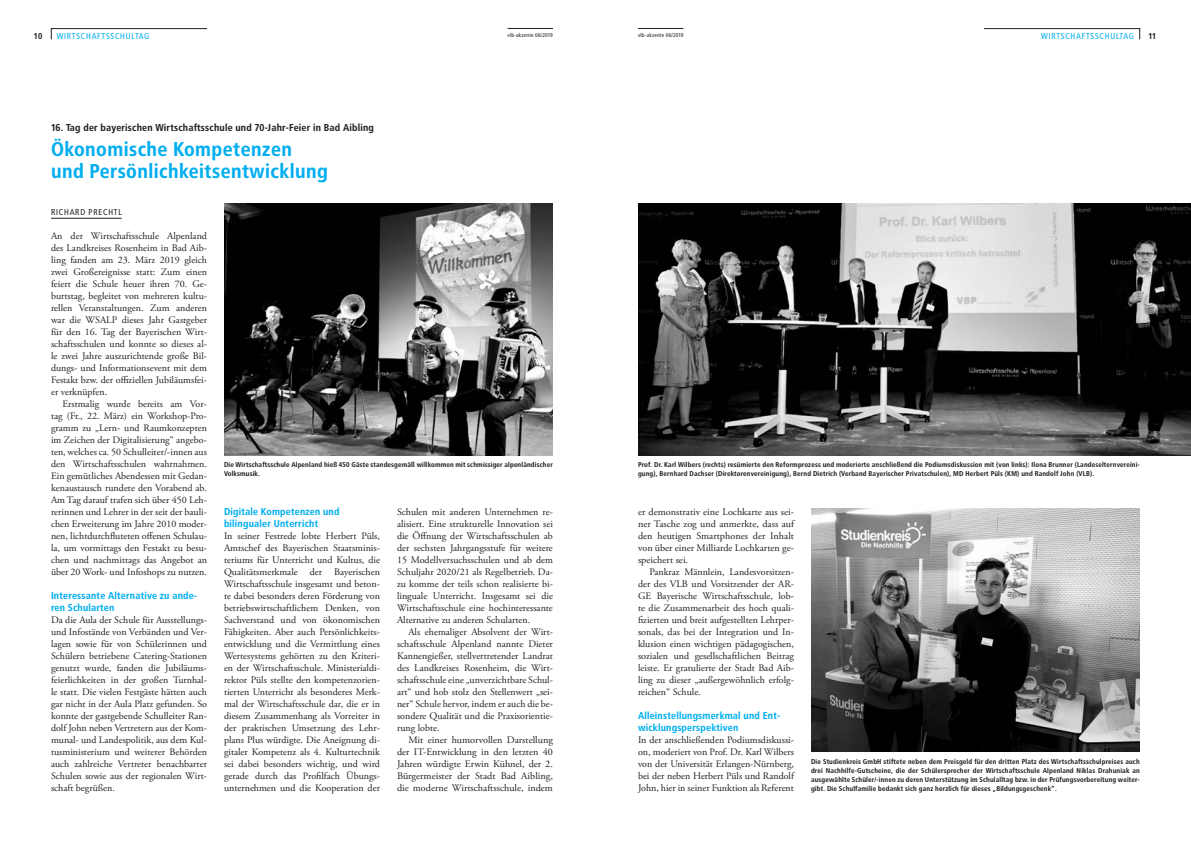
<style>
.page{position:relative;width:1191px;height:842px;background:#fff}
.page>*{position:absolute;margin:0;border:0;box-sizing:border-box;transform-origin:0 0}
._07_head_20{font:700 20px/22px "Transit";color:#00aeef}
._01_grund_stumpf{font:10px/12px "Adobe Garamond Pro";color:#231f20;text-align:justify}
._02_grund_erste_zeil{font:10px/12px "Adobe Garamond Pro";color:#231f20;text-align:justify}
._05_zwischenhead{font:700 10px/12px "Transit";color:#00aeef}
._06_subhead{font:700 10px "Transit";color:#231f20}
.t1{font:8.5px "Transit";letter-spacing:.05em;color:#00aeef}
._04_autor{font:8.5px "Transit";letter-spacing:.05em;color:#231f20}
.t2{font:700 8.5px "Transit";color:#231f20}
._12_bu_erste_zeile{font:700 7px/9px "Transit";color:#231f20}
._11_bu{font:700 7px/9px "Transit";color:#231f20;text-align:justify}
.t3{font:5.5px "Transit";color:#231f20}
</style>
<div class="page">
<svg style="left:51px;top:28px;width:156px;height:12px"></svg>
<svg style="left:984px;top:28px;width:156px;height:12px"></svg>
<hr style="left:507px;top:28px;width:46px;height:1px;background:#231f20">
<hr style="left:638px;top:28px;width:45px;height:1px;background:#231f20">
<hr style="left:51px;top:218px;width:71px;height:1px;background:#231f20">
<img style="left:224px;top:203px;width:329px;height:252px">
<img style="left:811px;top:509px;width:329px;height:242px">
<img style="left:638px;top:203px;width:553px;height:252px">
<p class="t1" style="left:57px;top:31px;width:95px">WIRTSCHAFTSSCHULTAG</p>
<p class="t3" style="left:507px;top:32px;width:47px">vlb-akzente 06/2019</p>
<p class="t3" style="left:638px;top:32px;width:47px">vlb-akzente 06/2019</p>
<p class="t1" style="left:1041px;top:31px;width:95px">WIRTSCHAFTSSCHULTAG</p>
<p class="t2" style="left:34px;top:31px;width:10px">10</p>
<p class="t2" style="left:1148px;top:31px;width:10px">11</p>
<p class="_06_subhead" style="left:51px;top:122px;width:325px">16. Tag der bayerischen Wirtschaftsschule und 70-Jahr-Feier in Bad Aibling</p>
<p class="_07_head_20" style="left:51px;top:138px;width:279px">Ökonomische Kompetenzen und Persönlichkeitsentwicklung</p>
<p class="_04_autor" style="left:51px;top:207px;width:73px">RICHARD PRECHTL</p>
<p class="_01_grund_stumpf" style="left:51px;top:230px;width:157px">An der Wirtschaftsschule Alpenland des Landkreises Rosenheim in Bad Aib&shy;ling fanden am 23. März 2019 gleich zwei Großereignisse statt: Zum einen feiert die Schule heuer ihren 70. Ge&shy;burtstag, begleitet von mehreren kultu&shy;rellen Veranstaltungen. Zum anderen war die WSALP dieses Jahr Gastgeber für den 16. Tag der Bayerischen Wirt&shy;schaftsschulen und konnte so dieses al&shy;le zwei Jahre auszurichtende große Bil&shy;dungs- und Informationsevent mit dem Festakt bzw. der offiziellen Jubiläumsfei&shy;er verknüpfen.</p>
<p class="_02_grund_erste_zeil" style="left:51px;top:398px;width:157px;text-indent:11px">Erstmalig wurde bereits am Vor&shy;tag (Fr., 22. März) ein Workshop-Pro&shy;gramm zu „Lern- und Raumkonzepten im Zeichen der Digitalisierung“ angebo&shy;ten, welches ca. 50 Schulleiter/-innen aus den Wirtschaftsschulen wahrnahmen.<br>Ein gemütliches Abendessen mit Gedan&shy;kenaustausch rundete den Vorabend ab.<br>Am Tag darauf trafen sich über 450 Leh&shy;rerinnen und Lehrer in der seit der bauli&shy;chen Erweiterung im Jahre 2010 moder&shy;nen, lichtdurchfluteten offenen Schulau&shy;la, um vormittags den Festakt zu besu&shy;chen und nachmittags das Angebot an über 20 Work- und Infoshops zu nutzen.</p>
<p class="_05_zwischenhead" style="left:51px;top:590px;width:148px">Interessante Alternative zu ande&shy;ren Schularten</p>
<p class="_01_grund_stumpf" style="left:51px;top:614px;width:157px">Da die Aula der Schule für Ausstellungs&shy;und Infostände von Verbänden und Ver&shy;lagen sowie für von Schülerinnen und Schülern betriebene Catering-Stationen genutzt wurde, fanden die Jubiläums&shy;feierlichkeiten in der großen Turnhal&shy;le statt. Die vielen Festgäste hätten auch gar nicht in der Aula Platz gefunden. So konnte der gastgebende Schulleiter Ran&shy;dolf John neben Vertretern aus der Kom&shy;munal- und Landespolitik, aus dem Kul&shy;tusministerium und weiterer Behörden auch zahlreiche Vertreter benachbarter Schulen sowie aus der regionalen Wirt&shy;schaft begrüßen.</p>
<p class="_12_bu_erste_zeile" style="left:224px;top:460px;width:330px">Die Wirtschaftsschule Alpenland hieß 450 Gäste standesgemäß willkommen mit schmissiger alpenländischer<br>Volksmusik.</p>
<p class="_05_zwischenhead" style="left:224px;top:506px;width:117px">Digitale Kompetenzen und bilingualer Unterricht</p>
<p class="_01_grund_stumpf" style="left:224px;top:530px;width:157px">In seiner Festrede lobte Herbert Püls, Amtschef des Bayerischen Staatsminis&shy;teriums für Unterricht und Kultus, die Qualitätsmerkmale der Bayerischen Wirtschaftsschule insgesamt und beton&shy;te dabei besonders deren Förderung von betriebswirtschaftlichem Denken, von Sachverstand und von ökonomischen Fähigkeiten. Aber auch Persönlichkeits&shy;entwicklung und die Vermittlung eines Wertesystems gehörten zu den Kriteri&shy;en der Wirtschaftsschule. Ministerialdi&shy;rektor Püls stellte den kompetenzorien&shy;tierten Unterricht als besonderes Merk&shy;mal der Wirtschaftsschule dar, die er in diesem Zusammenhang als Vorreiter in der praktischen Umsetzung des Lehr&shy;plans Plus würdigte. Die Aneignung di&shy;gitaler Kompetenz als 4. Kulturtechnik sei dabei besonders wichtig, und wird gerade durch das Profilfach Übungs&shy;unternehmen und die Kooperation der</p>
<p class="_01_grund_stumpf" style="left:397px;top:506px;width:157px">Schulen mit anderen Unternehmen re&shy;alisiert. Eine strukturelle Innovation sei die Öffnung der Wirtschaftsschulen ab der sechsten Jahrgangsstufe für weitere 15 Modellversuchsschulen und ab dem Schuljahr 2020/21 als Regelbetrieb. Da&shy;zu komme der teils schon realisierte bi&shy;linguale Unterricht. Insgesamt sei die Wirtschaftsschule eine hochinteressante Alternative zu anderen Schularten.</p>
<p class="_02_grund_erste_zeil" style="left:397px;top:626px;width:157px;text-indent:11px">Als ehemaliger Absolvent der Wirt&shy;schaftsschule Alpenland nannte Dieter Kannengießer, stellvertretender Landrat des Landkreises Rosenheim, die Wirt&shy;schaftsschule eine „unverzichtbare Schul&shy;art“ und hob stolz den Stellenwert „sei&shy;ner“ Schule hervor, indem er auch die be&shy;sondere Qualität und die Praxisorientie&shy;rung lobte.</p>
<p class="_02_grund_erste_zeil" style="left:397px;top:734px;width:157px;text-indent:11px">Mit einer humorvollen Darstellung der IT-Entwicklung in den letzten 40<br>Jahren würdigte Erwin Kühnel, der 2.<br>Bürgermeister der Stadt Bad Aibling, die moderne Wirtschaftsschule, indem</p>
<p class="_12_bu_erste_zeile" style="left:638px;top:460px;width:503px">Prof. Dr. Karl Wilbers (rechts) resümierte den Reformprozess und moderierte anschließend die Podiumsdiskussion mit (von links): Ilona Brunner (Landeselternvereini&shy;gung), Bernhard Dachser (Direktorenvereinigung), Bernd Dietrich (Verband Bayerischer Privatschulen), MD Herbert Püls (KM) und Randolf John (VLB).</p>
<p class="_02_grund_erste_zeil" style="left:638px;top:506px;width:157px">er demonstrativ eine Lochkarte aus sei&shy;ner Tasche zog und anmerkte, dass auf den heutigen Smartphones der Inhalt von über einer Milliarde Lochkarten ge&shy;speichert sei.</p>
<p class="_02_grund_erste_zeil" style="left:638px;top:566px;width:157px;text-indent:11px">Pankraz Männlein, Landesvorsitzen&shy;der des VLB und Vorsitzender der AR-GE Bayerische Wirtschaftsschule, lob&shy;te die Zusammenarbeit des hoch quali&shy;fizierten und breit aufgestellten Lehrper&shy;sonals, das bei der Integration und In&shy;klusion einen wichtigen pädagogischen, sozialen und gesellschaftlichen Beitrag leiste. Er gratulierte der Stadt Bad Aib&shy;ling zu dieser „außergewöhnlich erfolg&shy;reichen“ Schule.</p>
<p class="_05_zwischenhead" style="left:638px;top:710px;width:144px">Alleinstellungsmerkmal und Ent&shy;wicklungsperspektiven</p>
<p class="_01_grund_stumpf" style="left:638px;top:734px;width:157px">In der anschließenden Podiumsdiskussi&shy;on, moderiert von Prof. Dr. Karl Wilbers von der Universität Erlangen-Nürnberg, bei der neben Herbert Püls und Randolf John, hier in seiner Funktion als Referent</p>
<p class="_11_bu" style="left:811px;top:757px;width:330px">Die Studienkreis GmbH stiftete neben dem Preisgeld für den dritten Platz des Wirtschaftsschulpreises auch drei Nachhilfe-Gutscheine, die der Schülersprecher der Wirtschaftsschule Alpenland Niklas Drahuniak an ausgewählte Schüler/-innen zu deren Unterstützung im Schulalltag bzw. in der Prüfungsvorbereitung weiter&shy;gibt. Die Schulfamilie bedankt sich ganz herzlich für dieses „Bildungsgeschenk“.</p>
</div>
